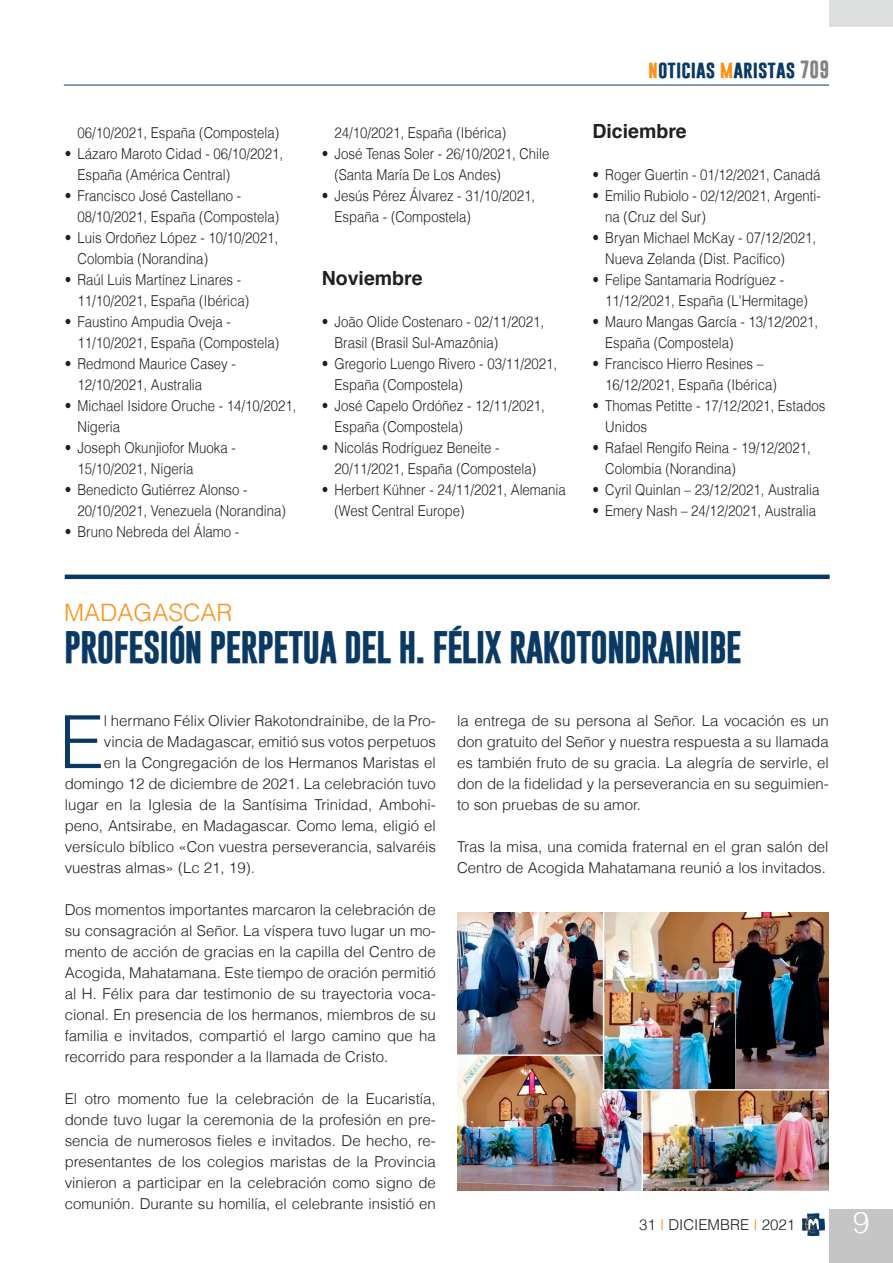
<style>
.page{position:relative;width:893px;height:1263px;background:#fff}
.page>*{position:absolute;margin:0;border:0;box-sizing:border-box;transform-origin:0 0}
.Testo_normal{font:300 73.35px "Helvetica";color:#0a3963}
.Titolo{font:700 33px "Gobold";letter-spacing:-.03em;color:#0a3963}
.t1{font:300 30px "Helvetica";color:#fff}
.Titolo_piccolo{font:300 24px "Helvetica";color:#f7931d}
.Testo_normal-2{font:700 19.5px "Helvetica";color:#231f20}
.t2{font:700 18px "Gobold";color:#0a3963}
.Testo_normal-3{font:300 15px/21px "Helvetica";color:#231f20;scale:.88 1}
.Testo_normal-4{font:300 15px/21px "Helvetica";color:#231f20;text-align:justify}
.s1{color:#f7931d}
.s2{color:#808285}
</style>
<div class="page">
<div style="left:829px;top:1209px;width:64px;height:54px;background:#c4c5c4"></div>
<hr style="left:64px;top:85px;width:765px;height:1px;background:#0a3963">
<svg style="left:802px;top:1213px;width:23px;height:23px"></svg>
<div style="left:829px;top:0;width:64px;height:27px;background:#dddede"></div>
<hr style="left:65px;top:575px;width:765px;height:4px;background:#0a3963">
<img style="left:457px;top:912px;width:372px;height:279px">
<p class="Testo_normal-3" style="left:77px;top:122px;width:231px">06/10/2021, España (Compostela)</p>
<p class="Testo_normal-3" style="left:77px;top:143px;width:235px;text-indent:-13px">• Lázaro Maroto Cidad - 06/10/2021,<br>España (América Central)</p>
<p class="Testo_normal-3" style="left:77px;top:185px;width:231px;text-indent:-13px">• Francisco José Castellano -<br>08/10/2021, España (Compostela)</p>
<p class="Testo_normal-3" style="left:77px;top:227px;width:230px;text-indent:-13px">• Luis Ordoñez López - 10/10/2021,<br>Colombia (Norandina)</p>
<p class="Testo_normal-3" style="left:77px;top:269px;width:197px;text-indent:-13px">• Raúl Luis Martínez Linares -<br>11/10/2021, España (Ibérica)</p>
<p class="Testo_normal-3" style="left:77px;top:311px;width:231px;text-indent:-13px">• Faustino Ampudia Oveja -<br>11/10/2021, España (Compostela)</p>
<p class="Testo_normal-3" style="left:77px;top:353px;width:182px;text-indent:-13px">• Redmond Maurice Casey -<br>12/10/2021, Australia</p>
<p class="Testo_normal-3" style="left:77px;top:395px;width:251px;text-indent:-13px">• Michael Isidore Oruche - 14/10/2021,<br>Nigeria</p>
<p class="Testo_normal-3" style="left:77px;top:437px;width:182px;text-indent:-13px">• Joseph Okunjiofor Muoka -<br>15/10/2021, Nigeria</p>
<p class="Testo_normal-3" style="left:77px;top:479px;width:238px;text-indent:-13px">• Benedicto Gutiérrez Alonso -<br>20/10/2021, Venezuela (Norandina)</p>
<p class="Testo_normal-3" style="left:65px;top:521px;width:200px">• Bruno Nebreda del Álamo -</p>
<p class="Testo_normal-3" style="left:334px;top:122px;width:197px">24/10/2021, España (Ibérica)</p>
<p class="Testo_normal-3" style="left:334px;top:143px;width:246px;text-indent:-13px">• José Tenas Soler - 26/10/2021, Chile (Santa María De Los Andes)</p>
<p class="Testo_normal-3" style="left:334px;top:185px;width:229px;text-indent:-13px">• Jesús Pérez Álvarez - 31/10/2021,<br>España - (Compostela)</p>
<p class="Testo_normal-2" style="left:322px;top:262px;width:102px">Noviembre</p>
<p class="Testo_normal-3" style="left:334px;top:311px;width:240px;text-indent:-13px">• João Olide Costenaro - 02/11/2021,<br>Brasil (Brasil Sul-Amazônia)</p>
<p class="Testo_normal-3" style="left:334px;top:353px;width:254px;text-indent:-13px">• Gregorio Luengo Rivero - 03/11/2021,<br>España (Compostela)</p>
<p class="Testo_normal-3" style="left:334px;top:395px;width:241px;text-indent:-13px">• José Capelo Ordóñez - 12/11/2021,<br>España (Compostela)</p>
<p class="Testo_normal-3" style="left:334px;top:437px;width:231px;text-indent:-13px">• Nicolás Rodríguez Beneite -<br>20/11/2021, España (Compostela)</p>
<p class="Testo_normal-3" style="left:334px;top:479px;width:264px;text-indent:-13px">• Herbert Kühner - 24/11/2021, Alemania (West Central Europe)</p>
<p class="t2" style="left:648px;top:57px;width:182px"><span class="s1">n</span>oticias <span class="s1">m</span>aristas <span class="s2">709</span></p>
<p class="Testo_normal-2" style="left:592px;top:115px;width:96px">Diciembre</p>
<p class="Testo_normal-3" style="left:592px;top:164px;width:261px">• Roger Guertin - 01/12/2021, Canadá</p>
<p class="Testo_normal-3" style="left:605px;top:185px;width:247px;text-indent:-13px">• Emilio Rubiolo - 02/12/2021, Argenti&shy;na (Cruz del Sur)</p>
<p class="Testo_normal-3" style="left:605px;top:227px;width:241px;text-indent:-13px">• Bryan Michael McKay - 07/12/2021,<br>Nueva Zelanda (Dist. Pacífico)</p>
<p class="Testo_normal-3" style="left:605px;top:269px;width:232px;text-indent:-13px">• Felipe Santamaria Rodríguez -<br>11/12/2021, España (L'Hermitage)</p>
<p class="Testo_normal-3" style="left:605px;top:311px;width:244px;text-indent:-13px">• Mauro Mangas García - 13/12/2021,<br>España (Compostela)</p>
<p class="Testo_normal-3" style="left:605px;top:353px;width:197px;text-indent:-13px">• Francisco Hierro Resines –<br>16/12/2021, España (Ibérica)</p>
<p class="Testo_normal-3" style="left:605px;top:395px;width:252px;text-indent:-13px">• Thomas Petitte - 17/12/2021, Estados<br>Unidos</p>
<p class="Testo_normal-3" style="left:605px;top:437px;width:235px;text-indent:-13px">• Rafael Rengifo Reina - 19/12/2021,<br>Colombia (Norandina)</p>
<p class="Testo_normal-3" style="left:592px;top:479px;width:259px">• Cyril Quinlan – 23/12/2021, Australia</p>
<p class="Testo_normal-3" style="left:592px;top:500px;width:256px">• Emery Nash – 24/12/2021, Australia</p>
<p class="Titolo_piccolo" style="left:64px;top:598px;width:170px">MADAGASCAR</p>
<p class="Titolo" style="left:64px;top:626px;width:679px">PROFESIÓN PERPETUA DEL H. FÉLIX RAKOTONDRAINIBE</p>
<p class="Testo_normal" style="left:59px;top:696px;width:46px">E</p>
<p class="Testo_normal-4" style="left:104px;top:710px;width:333px">l hermano Félix Olivier Rakotondrainibe, de la Pro-</p>
<p class="Testo_normal-4" style="left:104px;top:731px;width:333px">vincia de Madagascar, emitió sus votos perpetuos</p>
<p class="Testo_normal-4" style="left:104px;top:752px;width:333px">en la Congregación de los Hermanos Maristas el</p>
<p class="Testo_normal-4" style="left:65px;top:773px;width:373px">domingo 12 de diciembre de 2021. La celebración tuvo</p>
<p class="Testo_normal-4" style="left:65px;top:794px;width:373px">lugar en la Iglesia de la Santísima Trinidad, Ambohi-</p>
<p class="Testo_normal-4" style="left:65px;top:815px;width:373px">peno, Antsirabe, en Madagascar. Como lema, eligió el</p>
<p class="Testo_normal-4" style="left:65px;top:836px;width:373px">versículo bíblico «Con vuestra perseverancia, salvaréis</p>
<p class="Testo_normal-4" style="left:65px;top:857px;width:192px">vuestras almas» (Lc 21, 19).</p>
<p class="Testo_normal-4" style="left:65px;top:899px;width:373px">Dos momentos importantes marcaron la celebración de su consagración al Señor. La víspera tuvo lugar un mo&shy;mento de acción de gracias en la capilla del Centro de Acogida, Mahatamana. Este tiempo de oración permitió al H. Félix para dar testimonio de su trayectoria voca&shy;cional. En presencia de los hermanos, miembros de su familia e invitados, compartió el largo camino que ha recorrido para responder a la llamada de Cristo.</p>
<p class="Testo_normal-4" style="left:65px;top:1088px;width:373px">El otro momento fue la celebración de la Eucaristía, donde tuvo lugar la ceremonia de la profesión en pre&shy;sencia de numerosos fieles e invitados. De hecho, re&shy;presentantes de los colegios maristas de la Provincia vinieron a participar en la celebración como signo de comunión. Durante su homilía, el celebrante insistió en</p>
<p class="Testo_normal-4" style="left:457px;top:710px;width:373px">la entrega de su persona al Señor. La vocación es un don gratuito del Señor y nuestra respuesta a su llamada es también fruto de su gracia. La alegría de servirle, el don de la fidelidad y la perseverancia en su seguimien&shy;to son pruebas de su amor.</p>
<p class="Testo_normal-4" style="left:457px;top:836px;width:373px">Tras la misa, una comida fraternal en el gran salón del<br>Centro de Acogida Mahatamana reunió a los invitados.</p>
<p class="Testo_normal-4" style="left:639px;top:1214px;width:157px">31 <span class="s1">I</span> DICIEMBRE <span class="s1">I</span> 2021</p>
<h3 class="t1" style="left:853px;top:1204px;width:18px">9</h3>
</div>
